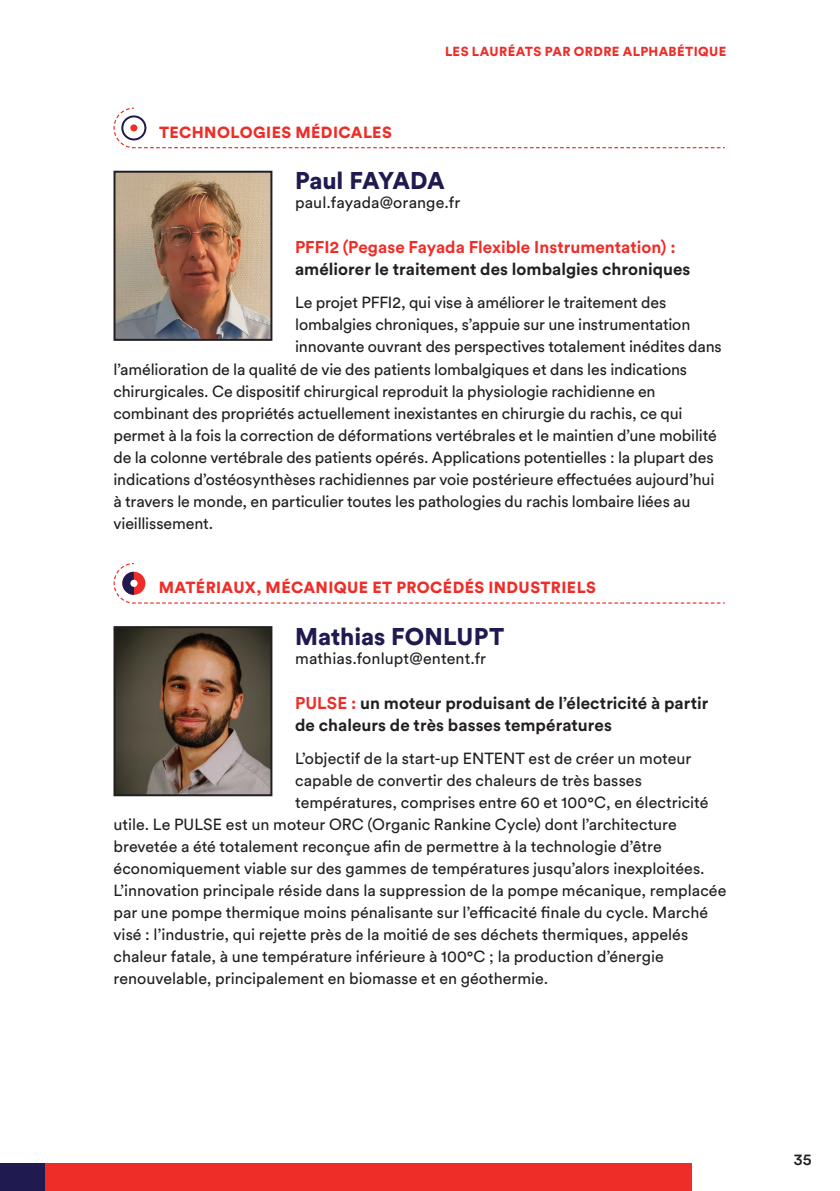
<style>
.page{position:relative;width:840px;height:1191px;background:#fff}
.page>*{position:absolute;margin:0;border:0;box-sizing:border-box;transform-origin:0 0}
.t1{font:900 24px "Circular Std";letter-spacing:-.005em;color:#1f1a4f}
.t2{font:700 17px/22px "Circular Std";color:#231f20}
.t3{font:700 17px "Circular Std";color:#ee2d28}
.t4{font:16px "Circular Std";letter-spacing:-.005em;color:#231f20}
.t5{font:900 16px "Circular Std";letter-spacing:.025em;color:#ee2d28}
.t6{font:500 16px "Circular Std";color:#231f20}
.t7{font:900 13px "Circular Std";letter-spacing:.03em;color:#ee2d28}
.s1{color:#ee2d28}
</style>
<div class="page">
<div style="left:0;top:1163px;width:692px;height:28px;background:#ee2d28"></div>
<div style="left:0;top:1163px;width:45px;height:28px;background:#1f1a4f"></div>
<svg style="left:113px;top:107px;width:612px;height:42px"></svg>
<div style="left:121px;top:115px;width:25px;height:25px;border:2px solid #1f1a4f;border-radius:50%"></div>
<div style="left:130px;top:124px;width:7px;height:7px;background:#ee2d28;border-radius:50%"></div>
<svg style="left:113px;top:563px;width:612px;height:41px"></svg>
<div style="left:130px;top:580px;width:7px;height:7px;background:#fff;border-radius:50%"></div>
<img style="left:116px;top:629px;width:153px;height:164px">
<div style="left:113px;top:626px;width:159px;height:170px;border:2px solid #231f20"></div>
<img style="left:116px;top:174px;width:153px;height:164px">
<div style="left:113px;top:171px;width:159px;height:170px;border:2px solid #231f20"></div>
<p class="t7" style="left:445px;top:43px;width:283px">LES LAURÉATS PAR ORDRE ALPHABÉTIQUE</p>
<p class="t5" style="left:159px;top:121px;width:234px">TECHNOLOGIES MÉDICALES</p>
<h1 class="t1" style="left:295px;top:165px;width:151px">Paul FAYADA</h1>
<p class="t4" style="left:295px;top:193px;width:166px">paul.fayada@orange.fr</p>
<p class="t3" style="left:295px;top:236px;width:382px">PFFI2 (Pegase Fayada Flexible Instrumentation) :</p>
<p class="t2" style="left:295px;top:258px;width:396px">améliorer le traitement des lombalgies chroniques</p>
<p class="t4" style="left:295px;top:293px;width:372px">Le projet PFFI2, qui vise à améliorer le traitement des</p>
<p class="t4" style="left:295px;top:315px;width:396px">lombalgies chroniques, s’appuie sur une instrumentation</p>
<p class="t4" style="left:295px;top:337px;width:428px">innovante ouvrant des perspectives totalement inédites dans</p>
<p class="t4" style="left:113px;top:359px;width:575px">l’amélioration de la qualité de vie des patients lombalgiques et dans les indications</p>
<p class="t4" style="left:113px;top:381px;width:543px">chirurgicales. Ce dispositif chirurgical reproduit la physiologie rachidienne en</p>
<p class="t4" style="left:113px;top:403px;width:570px">combinant des propriétés actuellement inexistantes en chirurgie du rachis, ce qui</p>
<p class="t4" style="left:113px;top:425px;width:604px">permet à la fois la correction de déformations vertébrales et le maintien d’une mobilité</p>
<p class="t4" style="left:113px;top:447px;width:601px">de la colonne vertébrale des patients opérés. Applications potentielles : la plupart des</p>
<p class="t4" style="left:113px;top:469px;width:602px">indications d’ostéosynthèses rachidiennes par voie postérieure effectuées aujourd’hui</p>
<p class="t4" style="left:113px;top:491px;width:578px">à travers le monde, en particulier toutes les pathologies du rachis lombaire liées au</p>
<p class="t4" style="left:113px;top:513px;width:101px">vieillissement.</p>
<p class="t5" style="left:159px;top:577px;width:438px">MATÉRIAUX, MÉCANIQUE ET PROCÉDÉS INDUSTRIELS</p>
<h1 class="t1" style="left:295px;top:620px;width:210px">Mathias FONLUPT</h1>
<p class="t4" style="left:295px;top:648px;width:192px">mathias.fonlupt@entent.fr</p>
<p class="t2" style="left:295px;top:691px;width:414px"><span class="s1">PULSE :</span> un moteur produisant de l’électricité à partir de chaleurs de très basses températures</p>
<p class="t4" style="left:295px;top:748px;width:397px">L’objectif de la start-up ENTENT est de créer un moteur</p>
<p class="t4" style="left:295px;top:770px;width:348px">capable de convertir des chaleurs de très basses</p>
<p class="t4" style="left:295px;top:792px;width:414px">températures, comprises entre 60 et 100°C, en électricité</p>
<p class="t4" style="left:113px;top:814px;width:564px">utile. Le PULSE est un moteur ORC (Organic Rankine Cycle) dont l’architecture</p>
<p class="t4" style="left:113px;top:836px;width:549px">brevetée a été totalement reconçue afin de permettre à la technologie d’être</p>
<p class="t4" style="left:113px;top:858px;width:592px">économiquement viable sur des gammes de températures jusqu’alors inexploitées.</p>
<p class="t4" style="left:113px;top:880px;width:614px">L’innovation principale réside dans la suppression de la pompe mécanique, remplacée</p>
<p class="t4" style="left:113px;top:902px;width:595px">par une pompe thermique moins pénalisante sur l’efficacité finale du cycle. Marché</p>
<p class="t4" style="left:113px;top:924px;width:576px">visé : l’industrie, qui rejette près de la moitié de ses déchets thermiques, appelés</p>
<p class="t4" style="left:113px;top:946px;width:551px">chaleur fatale, à une température inférieure à 100°C ; la production d’énergie</p>
<p class="t4" style="left:113px;top:968px;width:436px">renouvelable, principalement en biomasse et en géothermie.</p>
<p class="t6" style="left:793px;top:1149px;width:19px">35</p>
</div>
